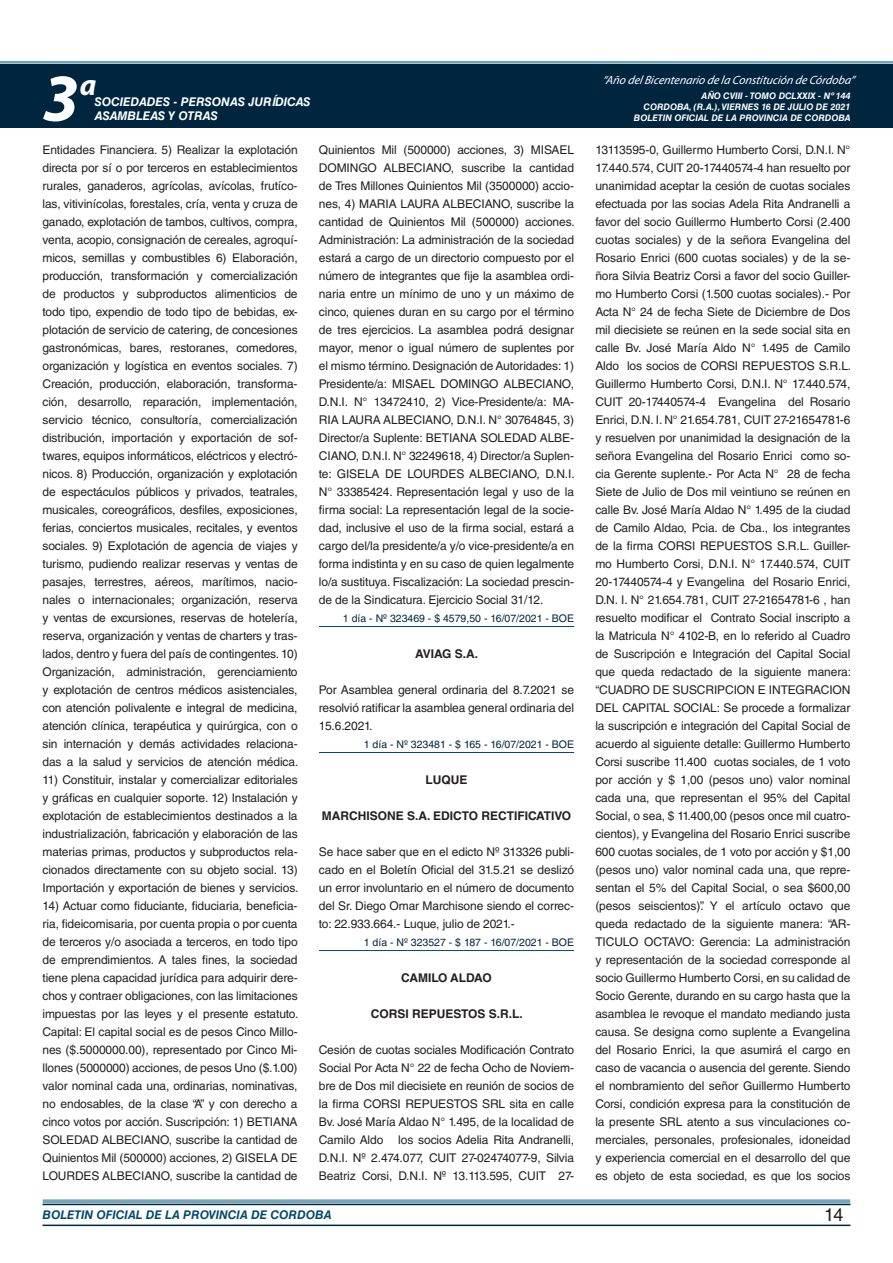
<style>
.page{position:relative;width:893px;height:1263px;background:#fff}
.page>*{position:absolute;margin:0;border:0;box-sizing:border-box;transform-origin:0 0}
.t1{font:italic 700 67.5px "Myriad Pro";color:#fff}
.t2{font:italic 700 30px "Myriad Pro";color:#fff}
.t3{font:18px "Helvetica LT Std";color:#231f20}
.t4{font:12px/18px "Helvetica LT Std";letter-spacing:-.01em;color:#231f20;text-align:justify}
.t5{font:700 12px "Helvetica LT Std";color:#231f20}
.t6{font:italic 12px "Myriad Pro";color:#fff}
.t7{font:italic 700 12px "Helvetica LT Std";color:#fff}
.t8{font:italic 700 12px "Helvetica LT Std";color:#004b6c}
.t9{font:10.5px "Helvetica LT Std";color:#00263f}
.t10{font:italic 700 9px/10.8px "Helvetica LT Std";color:#fff;text-align:right}
</style>
<div class="page">
<div style="left:0;top:61px;width:893px;height:6px;background:#fff;opacity:.75"></div>
<div style="left:0;top:64px;width:893px;height:64px;background:#00263f"></div>
<hr style="left:43px;top:1224px;width:807px;height:2px;background:#00263f">
<div style="left:42px;top:1198px;width:809px;height:8px;background:#fff;opacity:.75"></div>
<hr style="left:319px;top:626px;width:255px;height:1px;background:#004b6c">
<hr style="left:319px;top:752px;width:255px;height:1px;background:#004b6c">
<hr style="left:319px;top:950px;width:255px;height:1px;background:#004b6c">
<h1 class="t1" style="left:43px;top:54px;width:38px">3</h1>
<h2 class="t2" style="left:80px;top:66px;width:18px">a</h2>
<p class="t7" style="left:95px;top:94px;width:217px">SOCIEDADES - PERSONAS JURÍDICAS</p>
<p class="t7" style="left:95px;top:109px;width:125px">ASAMBLEAS Y OTRAS</p>
<p class="t6" style="left:603px;top:72px;width:254px">“Año delBicentenario de la Constitución de Córdoba”</p>
<p class="t10" style="left:634px;top:91px;width:218px">AÑO CVIII - TOMO DCLXXIX - Nº 144<br>CORDOBA, (R.A.), VIERNES 16 DE JULIO DE 2021<br>BOLETIN OFICIAL DE LA PROVINCIA DE CORDOBA</p>
<p class="t4" style="left:43px;top:141px;width:257px">Entidades Financiera. 5) Realizar la explotación directa por sí o por terceros en establecimientos rurales, ganaderos, agrícolas, avícolas, frutíco&shy;las, vitivinícolas, forestales, cría, venta y cruza de ganado, explotación de tambos, cultivos, compra, venta, acopio, consignación de cereales, agroquí&shy;micos, semillas y combustibles 6) Elaboración, producción, transformación y comercialización de productos y subproductos alimenticios de todo tipo, expendio de todo tipo de bebidas, ex&shy;plotación de servicio de catering, de concesiones gastronómicas, bares, restoranes, comedores, organización y logística en eventos sociales. 7)<br>Creación, producción, elaboración, transforma&shy;ción, desarrollo, reparación, implementación, servicio técnico, consultoría, comercialización distribución, importación y exportación de sof&shy;twares, equipos informáticos, eléctricos y electró&shy;nicos. 8) Producción, organización y explotación de espectáculos públicos y privados, teatrales, musicales, coreográficos, desfiles, exposiciones, ferias, conciertos musicales, recitales, y eventos sociales. 9) Explotación de agencia de viajes y turismo, pudiendo realizar reservas y ventas de pasajes, terrestres, aéreos, marítimos, nacio&shy;nales o internacionales; organización, reserva y ventas de excursiones, reservas de hotelería, reserva, organización y ventas de charters y tras&shy;lados, dentro y fuera del país de contingentes. 10)<br>Organización, administración, gerenciamiento y explotación de centros médicos asistenciales, con atención polivalente e integral de medicina, atención clínica, terapéutica y quirúrgica, con o sin internación y demás actividades relaciona&shy;das a la salud y servicios de atención médica.</p>
<p class="t4" style="left:43px;top:771px;width:257px">11) Constituir, instalar y comercializar editoriales y gráficas en cualquier soporte. 12) Instalación y explotación de establecimientos destinados a la industrialización, fabricación y elaboración de las materias primas, productos y subproductos rela&shy;cionados directamente con su objeto social. 13)<br>Importación y exportación de bienes y servicios.</p>
<p class="t4" style="left:43px;top:897px;width:257px">14) Actuar como fiduciante, fiduciaria, beneficia&shy;ria, fideicomisaria, por cuenta propia o por cuenta de terceros y/o asociada a terceros, en todo tipo de emprendimientos. A tales fines, la sociedad tiene plena capacidad jurídica para adquirir dere&shy;chos y contraer obligaciones, con las limitaciones impuestas por las leyes y el presente estatuto.<br>Capital: El capital social es de pesos Cinco Millo&shy;nes ($.5000000.00), representado por Cinco Mi&shy;llones (5000000) acciones, de pesos Uno ($.1.00) valor nominal cada una, ordinarias, nominativas, no endosables, de la clase “A” y con derecho a cinco votos por acción. Suscripción: 1) BETIANA SOLEDAD ALBECIANO, suscribe la cantidad de Quinientos Mil (500000) acciones, 2) GISELA DE LOURDES ALBECIANO, suscribe la cantidad de</p>
<p class="t4" style="left:319px;top:141px;width:257px">Quinientos Mil (500000) acciones, 3) MISAEL DOMINGO ALBECIANO, suscribe la cantidad de Tres Millones Quinientos Mil (3500000) accio&shy;nes, 4) MARIA LAURA ALBECIANO, suscribe la cantidad de Quinientos Mil (500000) acciones.<br>Administración: La administración de la sociedad estará a cargo de un directorio compuesto por el número de integrantes que fije la asamblea ordi&shy;naria entre un mínimo de uno y un máximo de cinco, quienes duran en su cargo por el término de tres ejercicios. La asamblea podrá designar mayor, menor o igual número de suplentes por el mismo término. Designación de Autoridades: 1)<br>Presidente/a: MISAEL DOMINGO ALBECIANO, D.N.I. N° 13472410, 2) Vice-Presidente/a: MA-RIA LAURA ALBECIANO, D.N.I. N° 30764845, 3)<br>Director/a Suplente: BETIANA SOLEDAD ALBE-CIANO, D.N.I. N° 32249618, 4) Director/a Suplen&shy;te: GISELA DE LOURDES ALBECIANO, D.N.I.<br>N° 33385424. Representación legal y uso de la firma social: La representación legal de la socie&shy;dad, inclusive el uso de la firma social, estará a cargo del/la presidente/a y/o vice-presidente/a en forma indistinta y en su caso de quien legalmente lo/a sustituya. Fiscalización: La sociedad prescin&shy;de de la Sindicatura. Ejercicio Social 31/12.</p>
<p class="t9" style="left:343px;top:612px;width:233px">1 día - Nº 323469 - $ 4579,50 - 16/07/2021 - BOE</p>
<p class="t5" style="left:415px;top:646px;width:65px">AVIAG S.A.</p>
<p class="t4" style="left:319px;top:681px;width:257px">Por Asamblea general ordinaria del 8.7.2021 se resolvió ratificar la asamblea general ordinaria del 15.6.2021.</p>
<p class="t9" style="left:364px;top:738px;width:212px">1 día - Nº 323481 - $ 165 - 16/07/2021 - BOE</p>
<p class="t5" style="left:426px;top:772px;width:43px">LUQUE</p>
<p class="t5" style="left:322px;top:808px;width:251px">MARCHISONE S.A. EDICTO RECTIFICATIVO</p>
<p class="t4" style="left:319px;top:843px;width:257px">Se hace saber que en el edicto Nº 313326 publi&shy;cado en el Boletín Oficial del 31.5.21 se deslizó un error involuntario en el número de documento del Sr. Diego Omar Marchisone siendo el correc&shy;to: 22.933.664.- Luque, julio de 2021.-</p>
<p class="t9" style="left:364px;top:936px;width:212px">1 día - Nº 323527 - $ 187 - 16/07/2021 - BOE</p>
<p class="t5" style="left:401px;top:970px;width:92px">CAMILO ALDAO</p>
<p class="t5" style="left:371px;top:1006px;width:153px">CORSI REPUESTOS S.R.L.</p>
<p class="t4" style="left:319px;top:1041px;width:257px">Cesión de cuotas sociales Modificación Contrato Social Por Acta N° 22 de fecha Ocho de Noviem&shy;bre de Dos mil diecisiete en reunión de socios de la firma CORSI REPUESTOS SRL sita en calle Bv. José María Aldao N° 1.495, de la localidad de Camilo Aldo los socios Adelia Rita Andranelli, D.N.I. Nº 2.474.077, CUIT 27-02474077-9, Silvia Beatriz Corsi, D.N.I. Nº 13.113.595, CUIT 27-</p>
<p class="t4" style="left:595px;top:141px;width:257px">13113595-0, Guillermo Humberto Corsi, D.N.I. N° 17.440.574, CUIT 20-17440574-4 han resuelto por unanimidad aceptar la cesión de cuotas sociales efectuada por las socias Adela Rita Andranelli a favor del socio Guillermo Humberto Corsi (2.400 cuotas sociales) y de la señora Evangelina del Rosario Enrici (600 cuotas sociales) y de la se&shy;ñora Silvia Beatriz Corsi a favor del socio Guiller&shy;mo Humberto Corsi (1.500 cuotas sociales).- Por Acta N° 24 de fecha Siete de Diciembre de Dos mil diecisiete se reúnen en la sede social sita en calle Bv. José María Aldo N° 1.495 de Camilo Aldo los socios de CORSI REPUESTOS S.R.L.<br>Guillermo Humberto Corsi, D.N.I. N° 17.440.574, CUIT 20-17440574-4 Evangelina del Rosario Enrici, D.N. I. N° 21.654.781, CUIT 27-21654781-6 y resuelven por unanimidad la designación de la señora Evangelina del Rosario Enrici como so&shy;cia Gerente suplente.- Por Acta N° 28 de fecha Siete de Julio de Dos mil veintiuno se reúnen en calle Bv. José María Aldao N° 1.495 de la ciudad de Camilo Aldao, Pcia. de Cba., los integrantes de la firma CORSI REPUESTOS S.R.L. Guiller&shy;mo Humberto Corsi, D.N.I. N° 17.440.574, CUIT 20-17440574-4 y Evangelina del Rosario Enrici, D.N. I. N° 21.654.781, CUIT 27-21654781-6 , han resuelto modificar el Contrato Social inscripto a la Matricula N° 4102-B, en lo referido al Cuadro de Suscripción e Integración del Capital Social que queda redactado de la siguiente manera: “CUADRO DE SUSCRIPCION E INTEGRACION DEL CAPITAL SOCIAL: Se procede a formalizar la suscripción e integración del Capital Social de acuerdo al siguiente detalle: Guillermo Humberto Corsi suscribe 11.400 cuotas sociales, de 1 voto por acción y $ 1,00 (pesos uno) valor nominal cada una, que representan el 95% del Capital Social, o sea, $ 11.400,00 (pesos once mil cuatro&shy;cientos), y Evangelina del Rosario Enrici suscribe 600 cuotas sociales, de 1 voto por acción y $1,00 (pesos uno) valor nominal cada una, que repre&shy;sentan el 5% del Capital Social, o sea $600,00 (pesos seiscientos)”. Y el artículo octavo que queda redactado de la siguiente manera: “AR-TICULO OCTAVO: Gerencia: La administración y representación de la sociedad corresponde al socio Guillermo Humberto Corsi, en su calidad de Socio Gerente, durando en su cargo hasta que la asamblea le revoque el mandato mediando justa causa. Se designa como suplente a Evangelina del Rosario Enrici, la que asumirá el cargo en caso de vacancia o ausencia del gerente. Siendo el nombramiento del señor Guillermo Humberto Corsi, condición expresa para la constitución de la presente SRL atento a sus vinculaciones co&shy;merciales, personales, profesionales, idoneidad y experiencia comercial en el desarrollo del que es objeto de esta sociedad, es que los socios</p>
<p class="t8" style="left:43px;top:1208px;width:290px">BOLETIN OFICIAL DE LA PROVINCIA DE CORDOBA</p>
<h3 class="t3" style="left:824px;top:1204px;width:21px">14</h3>
</div>
